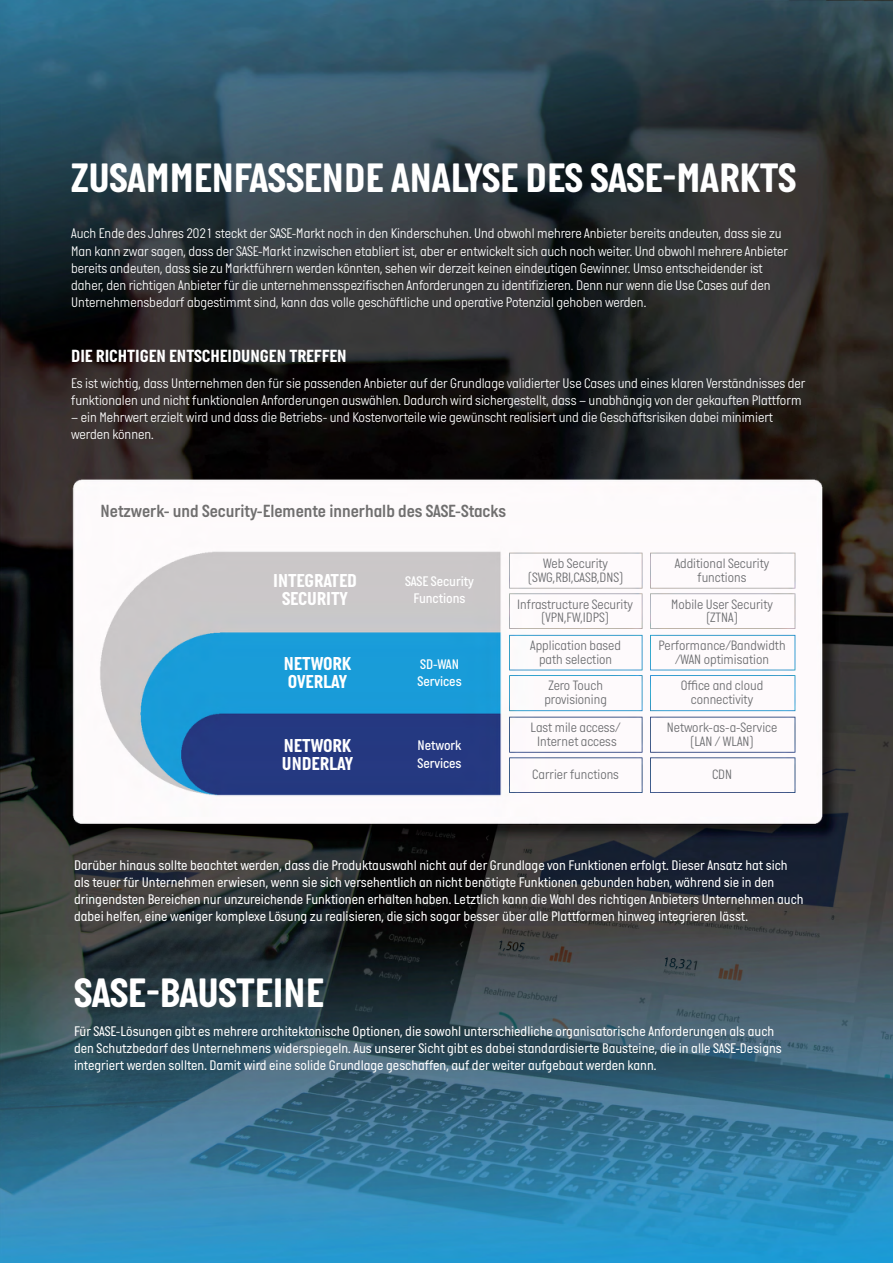
<style>
.page{position:relative;width:893px;height:1263px;background:#fff}
.page>*{position:absolute;margin:0;border:0;box-sizing:border-box;transform-origin:0 0}
.t1{font:700 42px "Italian Plate No One";letter-spacing:-.005em;color:#fff}
.t2{font:700 19.2px/18px "Italian Plate No One";color:#fff}
.t3{font:18px "Italian Plate No One D Bd";color:#706f6f}
.t4{font:700 18px "Italian Plate No One";color:#fff}
.t5{font:300 14.25px/17.1px "Italian Plate No One";letter-spacing:-.005em;color:#fff}
.t6{font:14.25px/17.1px "Italian Plate No One";color:#fff}
.t7{font:500 14.25px/17.1px "Italian Plate No One";letter-spacing:-.005em;color:#fff;text-align:center}
.t8{font:300 13.8px/13.8px "Italian Plate No One";color:#6c6d70;text-align:center}
</style>
<div class="page">
<img style="left:0;top:0;width:893px;height:1263px">
<p class="t1" style="left:71px;top:155px;width:727px">ZUSAMMENFASSENDE ANALYSE DES SASE-MARKTS</p>
<p class="t5" style="left:71px;top:226px;width:718px">Auch Ende des Jahres 2021 steckt der SASE-Markt noch in den Kinderschuhen. Und obwohl mehrere Anbieter bereits andeuten, dass sie zu Man kann zwar sagen, dass der SASE-Markt inzwischen etabliert ist, aber er entwickelt sich auch noch weiter. Und obwohl mehrere Anbieter bereits andeuten, dass sie zu Marktführern werden könnten, sehen wir derzeit keinen eindeutigen Gewinner. Umso entscheidender ist daher, den richtigen Anbieter für die unternehmensspezifischen Anforderungen zu identifizieren. Denn nur wenn die Use Cases auf den Unternehmensbedarf abgestimmt sind, kann das volle geschäftliche und operative Potenzial gehoben werden.</p>
<p class="t4" style="left:71px;top:347px;width:277px">DIE RICHTIGEN ENTSCHEIDUNGEN TREFFEN</p>
<p class="t5" style="left:71px;top:375px;width:736px">Es ist wichtig, dass Unternehmen den für sie passenden Anbieter auf der Grundlage validierter Use Cases und eines klaren Verständnisses der funktionalen und nicht funktionalen Anforderungen auswählen. Dadurch wird sichergestellt, dass – unabhängig von der gekauften Plattform</p>
<p class="t5" style="left:71px;top:410px;width:703px">– ein Mehrwert erzielt wird und dass die Betriebs- und Kostenvorteile wie gewünscht realisiert und die Geschäftsrisiken dabei minimiert werden können.</p>
<p class="t3" style="left:101px;top:501px;width:407px">Netzwerk- und Security-Elemente innerhalb des SASE-Stacks</p>
<p class="t2" style="left:273px;top:571px;width:85px">INTEGRATED</p>
<p class="t2" style="left:282px;top:589px;width:67px">SECURITY</p>
<p class="t7" style="left:405px;top:572px;width:70px">SASE Security<br>Functions</p>
<p class="t2" style="left:284px;top:654px;width:69px">NETWORK<br>OVERLAY</p>
<p class="t7" style="left:420px;top:655px;width:40px">SD-WAN</p>
<p class="t7" style="left:417px;top:672px;width:46px">Services</p>
<p class="t2" style="left:282px;top:736px;width:73px">NETWORK<br>UNDERLAY</p>
<p class="t7" style="left:418px;top:737px;width:45px">Network</p>
<p class="t7" style="left:417px;top:754px;width:46px">Services</p>
<p class="t8" style="left:543px;top:557px;width:66px">Web Security</p>
<p class="t8" style="left:528px;top:571px;width:97px">(SWG,RBI,CASB,DNS)</p>
<p class="t8" style="left:517px;top:598px;width:117px">Infrastructure Security</p>
<p class="t8" style="left:541px;top:611px;width:69px">(VPN,FW,IDPS)</p>
<p class="t8" style="left:675px;top:557px;width:96px">Additional Security functions</p>
<p class="t8" style="left:671px;top:598px;width:103px">Mobile User Security</p>
<p class="t8" style="left:706px;top:611px;width:34px">(ZTNA)</p>
<p class="t8" style="left:530px;top:639px;width:92px">Application based path selection</p>
<p class="t8" style="left:658px;top:639px;width:129px">Performance/Bandwidth /WAN optimisation</p>
<p class="t8" style="left:544px;top:679px;width:64px;text-align:left">Zero Touch provisioning</p>
<p class="t8" style="left:681px;top:679px;width:84px">Office and cloud connectivity</p>
<p class="t8" style="left:530px;top:721px;width:92px">Last mile access/<br>Internet access</p>
<p class="t8" style="left:667px;top:721px;width:112px">Network-as-a-Service</p>
<p class="t8" style="left:690px;top:735px;width:65px">(LAN / WLAN)</p>
<p class="t8" style="left:532px;top:768px;width:88px">Carrier functions</p>
<p class="t8" style="left:712px;top:768px;width:22px">CDN</p>
<p class="t6" style="left:74px;top:857px;width:731px">Darüber hinaus sollte beachtet werden, dass die Produktauswahl nicht auf der Grundlage von Funktionen erfolgt. Dieser Ansatz hat sich als teuer für Unternehmen erwiesen, wenn sie sich versehentlich an nicht benötigte Funktionen gebunden haben, während sie in den dringendsten Bereichen nur unzureichende Funktionen erhalten haben. Letztlich kann die Wahl des richtigen Anbieters Unternehmen auch dabei helfen, eine weniger komplexe Lösung zu realisieren, die sich sogar besser über alle Plattformen hinweg integrieren lässt.</p>
<p class="t1" style="left:74px;top:970px;width:251px">SASE-BAUSTEINE</p>
<p class="t6" style="left:74px;top:1022px;width:709px">Für SASE-Lösungen gibt es mehrere architektonische Optionen, die sowohl unterschiedliche organisatorische Anforderungen als auch den Schutzbedarf des Unternehmens widerspiegeln. Aus unserer Sicht gibt es dabei standardisierte Bausteine, die in alle SASE-Designs integriert werden sollten. Damit wird eine solide Grundlage geschaffen, auf der weiter aufgebaut werden kann.</p>
</div>
